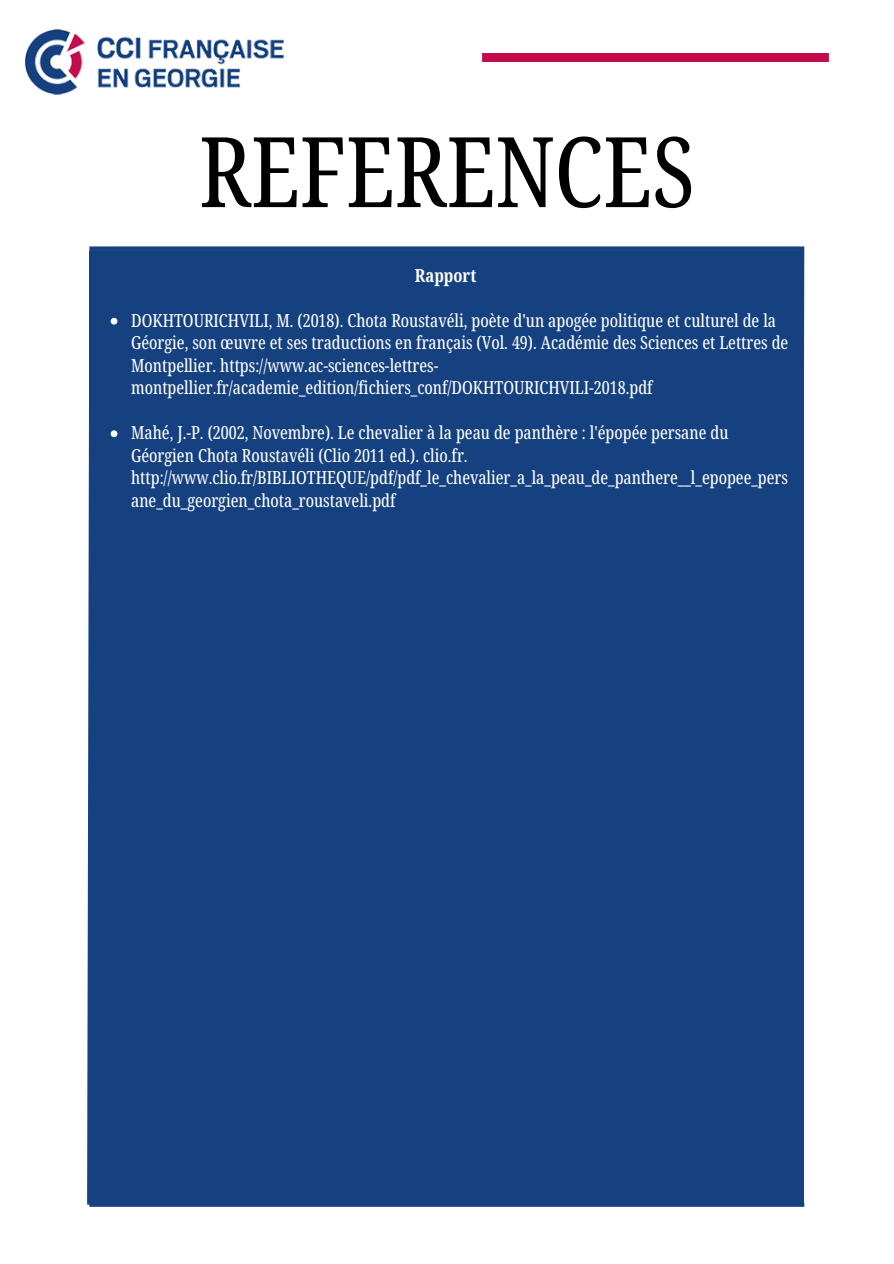
<style>
.page{position:relative;width:894px;height:1264px;background:#fff}
.page>*{position:absolute;margin:0;border:0;box-sizing:border-box;transform-origin:0 0}
.t1{font:extra-condensed 97.5px "Noto Serif Ethiopic";color:#000001}
.t2{font:extra-condensed 18px/22.5px "Noto Serif Ethiopic";color:#fff}
.t3{font:700 extra-condensed 18px "Noto Serif Ethiopic";color:#fff}
</style>
<div class="page">
<img style="left:26px;top:29px;width:257px;height:66px">
<div style="left:89px;top:251px;width:715px;height:953px;background:#164180"></div>
<svg style="left:111px;top:318px;width:6px;height:6px"></svg>
<svg style="left:111px;top:430px;width:6px;height:7px"></svg>
<div style="left:89px;top:246px;width:715px;height:5px;background:#164180"></div>
<hr style="left:89px;top:1202px;width:715px;height:4px;background:#164180">
<svg style="left:87px;top:246px;width:9px;height:961px"></svg>
<svg style="left:795px;top:246px;width:10px;height:961px"></svg>
<div style="left:482px;top:53px;width:346px;height:9px;background:#c30a4a"></div>
<h1 class="t1" style="left:199px;top:103px;width:496px">REFERENCES</h1>
<h2 class="t3" style="left:415px;top:262px;width:63px">Rapport</h2>
<p class="t2" style="left:131px;top:308px;width:658px">DOKHTOURICHVILI, M. (2018). Chota Roustavéli, poète d'un apogée politique et culturel de la Géorgie, son œuvre et ses traductions en français (Vol. 49). Académie des Sciences et Lettres de Montpellier. https://www.ac-sciences-lettres&shy;montpellier.fr/academie_edition/fichiers_conf/DOKHTOURICHVILI-2018.pdf</p>
<p class="t2" style="left:131px;top:421px;width:658px">Mahé, J.-P. (2002, Novembre). Le chevalier à la peau de panthère : l'épopée persane du Géorgien Chota Roustavéli (Clio 2011 ed.). clio.fr. http://www.clio.fr/BIBLIOTHEQUE/pdf/pdf_le_chevalier_a_la_peau_de_panthere__l_epopee_pers ane_du_georgien_chota_roustaveli.pdf</p>
</div>
